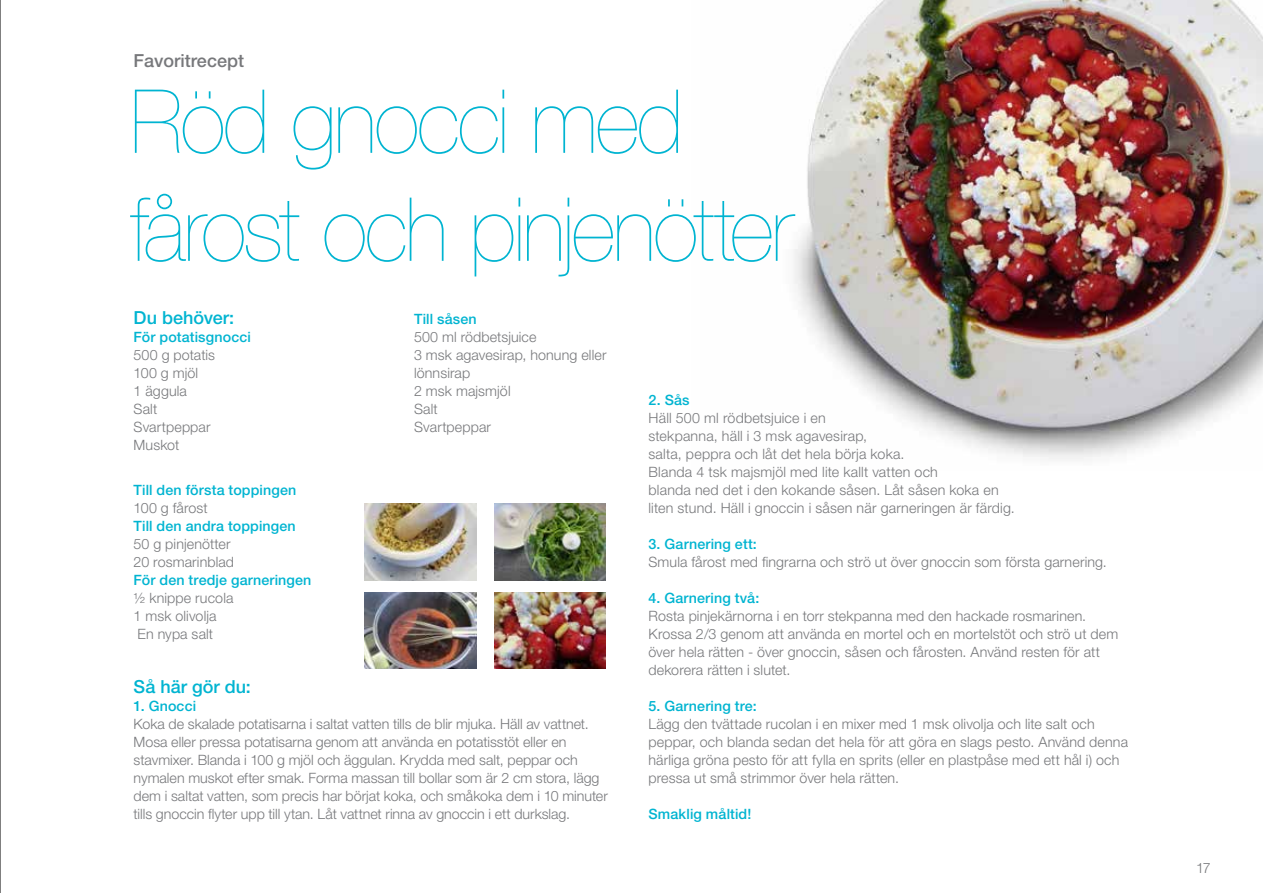
<style>
.page{position:relative;width:1263px;height:893px;background:#fff}
.page>*{position:absolute;margin:0;border:0;box-sizing:border-box;transform-origin:0 0}
.t1{font:200 88.5px/108px "Helvetica Neue LT Pro";letter-spacing:-.03em;color:#00b4d1}
.t2{font:500 18px "Helvetica Neue LT Pro";color:#00b4d1}
.t3{font:500 18px "Helvetica Neue LT Pro";color:#77787b}
.t4{font:300 14.25px/18px "Helvetica Neue LT Pro";letter-spacing:.005em;color:#77787b}
.t5{font:500 14.25px "Helvetica Neue LT Pro";letter-spacing:.01em;color:#00b4d1}
</style>
<div class="page">
<hr style="left:0;top:0;width:1px;height:893px;background:#000">
<img style="left:794px;top:0;width:469px;height:460px">
<img style="left:494px;top:504px;width:112px;height:76px">
<img style="left:364px;top:504px;width:112px;height:76px">
<img style="left:494px;top:592px;width:112px;height:77px">
<img style="left:364px;top:592px;width:112px;height:77px">
<p class="t3" style="left:134px;top:50px;width:112px">Favoritrecept</p>
<h1 class="t1" style="left:130px;top:67px;width:665px">Röd gnocci med fårost och pinjenötter</h1>
<p class="t2" style="left:134px;top:307px;width:102px">Du behöver:</p>
<p class="t5" style="left:134px;top:328px;width:119px">För potatisgnocci</p>
<p class="t4" style="left:134px;top:345px;width:83px">500 g potatis<br>100 g mjöl<br>1 äggula<br>Salt<br>Svartpeppar<br>Muskot</p>
<p class="t5" style="left:414px;top:310px;width:64px">Till såsen</p>
<p class="t4" style="left:414px;top:327px;width:194px">500 ml rödbetsjuice<br>3 msk agavesirap, honung eller lönnsirap<br>2 msk majsmjöl<br>Salt<br>Svartpeppar</p>
<p class="t5" style="left:134px;top:481px;width:164px">Till den första toppingen</p>
<p class="t4" style="left:134px;top:498px;width:76px">100 g fårost</p>
<p class="t5" style="left:134px;top:517px;width:164px">Till den andra toppingen</p>
<p class="t4" style="left:134px;top:534px;width:102px">50 g pinjenötter<br>20 rosmarinblad</p>
<p class="t5" style="left:134px;top:571px;width:179px">För den tredje garneringen</p>
<p class="t4" style="left:134px;top:588px;width:101px">½ knippe rucola<br>1 msk olivolja<br>En nypa salt</p>
<p class="t2" style="left:134px;top:676px;width:119px">Så här gör du:</p>
<p class="t5" style="left:134px;top:697px;width:64px">1. Gnocci</p>
<p class="t4" style="left:134px;top:714px;width:476px">Koka de skalade potatisarna i saltat vatten tills de blir mjuka. Häll av vattnet.<br>Mosa eller pressa potatisarna genom att använda en potatisstöt eller en stavmixer. Blanda i 100 g mjöl och äggulan. Krydda med salt, peppar och nymalen muskot efter smak. Forma massan till bollar som är 2 cm stora, lägg dem i saltat vatten, som precis har börjat koka, och småkoka dem i 10 minuter tills gnoccin flyter upp till ytan. Låt vattnet rinna av gnoccin i ett durkslag.</p>
<p class="t5" style="left:648px;top:391px;width:43px">2. Sås</p>
<p class="t4" style="left:648px;top:408px;width:368px">Häll 500 ml rödbetsjuice i en<br>stekpanna, häll i 3 msk agavesirap,<br>salta, peppra och låt det hela börja koka.<br>Blanda 4 tsk majsmjöl med lite kallt vatten och<br>blanda ned det i den kokande såsen. Låt såsen koka en liten stund. Häll i gnoccin i såsen när garneringen är färdig.</p>
<p class="t5" style="left:648px;top:535px;width:110px">3. Garnering ett:</p>
<p class="t4" style="left:648px;top:552px;width:460px">Smula fårost med fingrarna och strö ut över gnoccin som första garnering.</p>
<p class="t5" style="left:648px;top:589px;width:112px">4. Garnering två:</p>
<p class="t4" style="left:648px;top:606px;width:471px">Rosta pinjekärnorna i en torr stekpanna med den hackade rosmarinen.<br>Krossa 2/3 genom att använda en mortel och en mortelstöt och strö ut dem över hela rätten - över gnoccin, såsen och fårosten. Använd resten för att dekorera rätten i slutet.</p>
<p class="t5" style="left:648px;top:697px;width:110px">5. Garnering tre:</p>
<p class="t4" style="left:648px;top:714px;width:481px">Lägg den tvättade rucolan i en mixer med 1 msk olivolja och lite salt och peppar, och blanda sedan det hela för att göra en slags pesto. Använd denna härliga gröna pesto för att fylla en sprits (eller en plastpåse med ett hål i) och pressa ut små strimmor över hela rätten.</p>
<p class="t5" style="left:648px;top:805px;width:104px">Smaklig måltid!</p>
<p class="t4" style="left:1196px;top:858px;width:16px">17</p>
</div>
